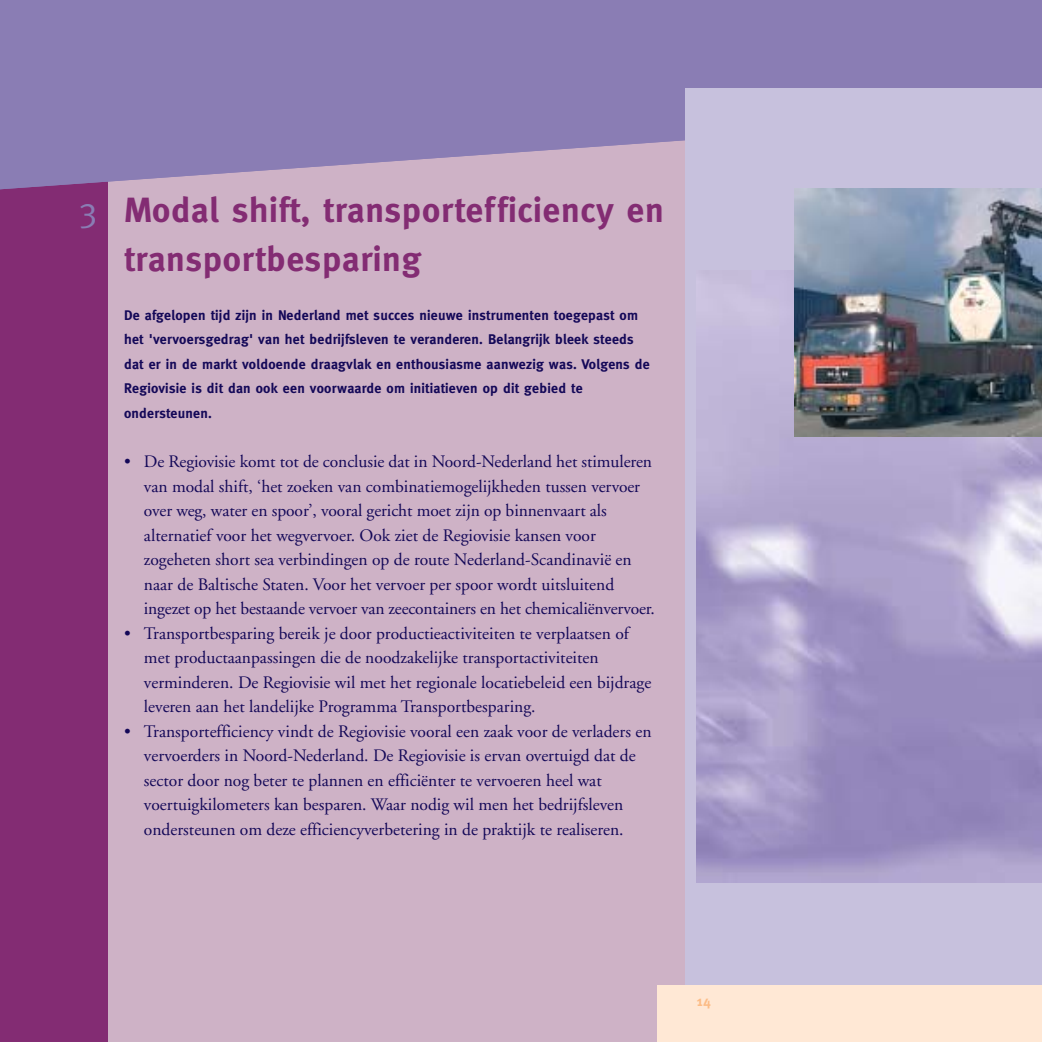
<style>
.page{position:relative;width:1042px;height:1042px;background:#fff}
.page>*{position:absolute;margin:0;border:0;box-sizing:border-box;transform-origin:0 0}
.t1{font:700 35px/49px "Meta";letter-spacing:.02em;color:#832c73}
.t2{font:35px "Meta";color:#8a7db4}
.t3{font:17.5px/24.5px "Adobe Garamond";color:#140858}
.t4{font:700 14px/24.5px "Meta";letter-spacing:.015em;color:#140858}
.t5{font:700 14px "Meta";color:#fcbc86}
</style>
<div class="page">
<div style="left:0;top:0;width:1041px;height:1041px;background:#ceb2c6"></div>
<div style="left:0;top:74px;width:108px;height:967px;background:#832c73"></div>
<svg style="left:0;top:0;width:1041px;height:190px;background:#9082b5"></svg>
<div style="left:685px;top:88px;width:356px;height:953px;background:#c7c1dd"></div>
<img style="left:696px;top:367px;width:345px;height:515px">
<img style="left:794px;top:189px;width:247px;height:248px">
<div style="left:656px;top:985px;width:385px;height:56px;background:#ffe8d5"></div>
<h1 class="t2" style="left:79px;top:197px;width:20px">3</h1>
<h1 class="t1" style="left:124px;top:189px;width:541px">Modal shift, transportefficiency en transportbesparing</h1>
<p class="t4" style="left:124px;top:304px;width:527px">De afgelopen tijd zijn in Nederland met succes nieuwe instrumenten toegepast om het 'vervoersgedrag' van het bedrijfsleven te veranderen. Belangrijk bleek steeds dat er in de markt voldoende draagvlak en enthousiasme aanwezig was. Volgens de Regiovisie is dit dan ook een voorwaarde om initiatieven op dit gebied te ondersteunen.</p>
<p class="t3" style="left:144px;top:451px;width:512px;text-indent:-20px">• De Regiovisie komt tot de conclusie dat in Noord-Nederland het stimuleren van modal shift, ‘het zoeken van combinatiemogelijkheden tussen vervoer over weg, water en spoor’, vooral gericht moet zijn op binnenvaart als alternatief voor het wegvervoer. Ook ziet de Regiovisie kansen voor zogeheten short sea verbindingen op de route Nederland-Scandinavië en naar de Baltische Staten. Voor het vervoer per spoor wordt uitsluitend ingezet op het bestaande vervoer van zeecontainers en het chemicaliënvervoer.</p>
<p class="t3" style="left:144px;top:622px;width:508px;text-indent:-20px">• Transportbesparing bereik je door productieactiviteiten te verplaatsen of met productaanpassingen die de noodzakelijke transportactiviteiten verminderen. De Regiovisie wil met het regionale locatiebeleid een bijdrage leveren aan het landelijke Programma Transportbesparing.</p>
<p class="t3" style="left:144px;top:720px;width:509px;text-indent:-20px">• Transportefficiency vindt de Regiovisie vooral een zaak voor de verladers en vervoerders in Noord-Nederland. De Regiovisie is ervan overtuigd dat de sector door nog beter te plannen en efficiënter te vervoeren heel wat voertuigkilometers kan besparen. Waar nodig wil men het bedrijfsleven ondersteunen om deze efficiencyverbetering in de praktijk te realiseren.</p>
<p class="t5" style="left:696px;top:996px;width:15px">14</p>
</div>
